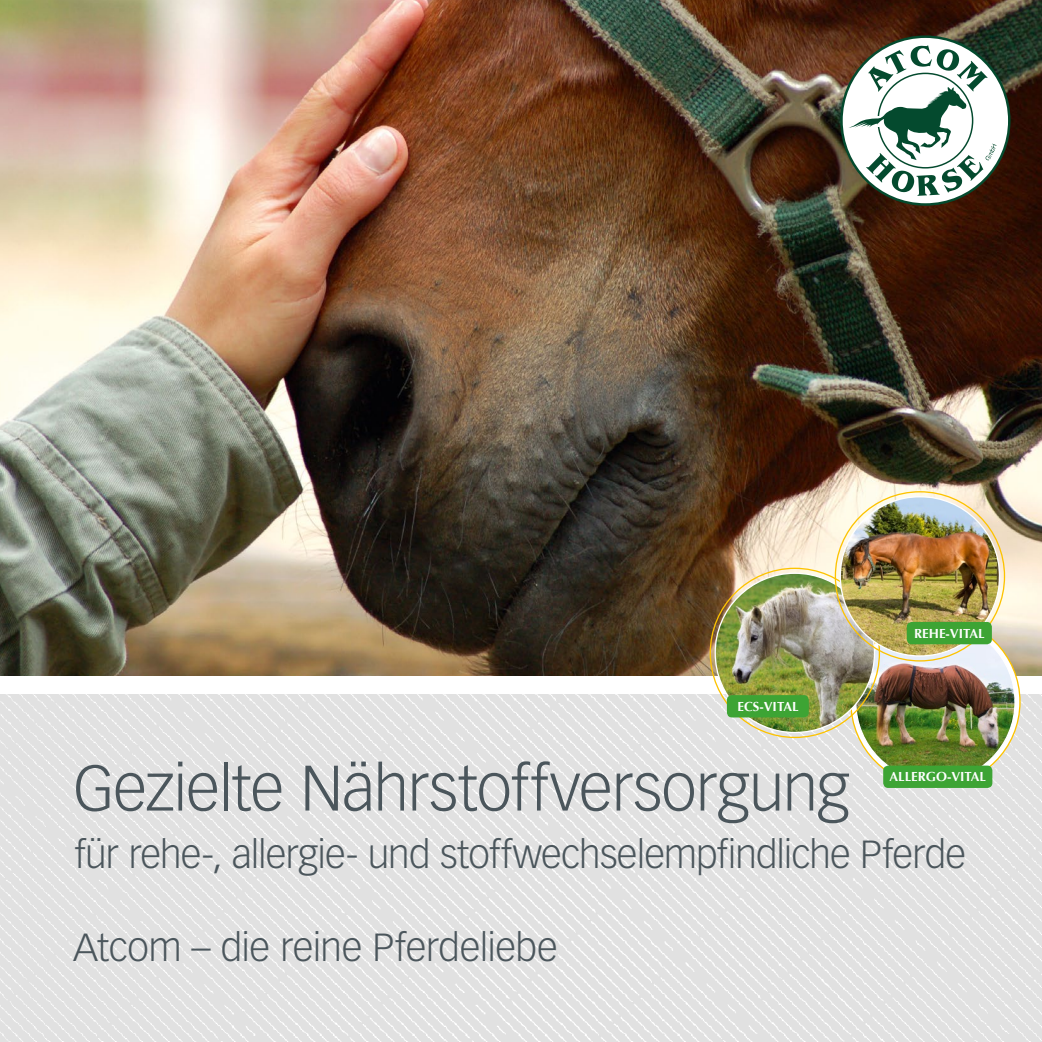
<style>
.page{position:relative;width:1042px;height:1042px;background:#fff}
.page>*{position:absolute;margin:0;border:0;box-sizing:border-box;transform-origin:0 0}
.t1{font:300 63px "Vectora LH";letter-spacing:-.015em;color:#4b565c}
.t2{font:300 38.5px "Vectora LH";letter-spacing:-.02em;color:#4b565c}
.t3{font:700 13.12px "Optima";color:#fff}
</style>
<div class="page">
<img style="left:0;top:694px;width:1042px;height:348px">
<img style="left:0;top:0;width:1042px;height:675px">
<svg style="left:841px;top:37px;width:168px;height:167px"></svg>
<svg style="left:848px;top:45px;width:148px;height:151px"></svg>
<img style="left:856px;top:634px;width:159px;height:147px">
<img style="left:715px;top:573px;width:159px;height:159px;border-radius:80px">
<img style="left:840px;top:497px;width:159px;height:159px;border-radius:80px">
<div style="left:883px;top:765px;width:109px;height:23px;background:#3da434;border-radius:5px"></div>
<div style="left:727px;top:695px;width:82px;height:22px;background:#3da434;border-radius:5px"></div>
<div style="left:907px;top:622px;width:85px;height:22px;background:#3da434;border-radius:5px"></div>
<p class="t3" style="left:737px;top:699px;width:63px">ECS-VITAL</p>
<p class="t3" style="left:914px;top:625px;width:72px">REHE-VITAL</p>
<h1 class="t1" style="left:73px;top:752px;width:778px">Gezielte Nährstoffversorgung</h1>
<p class="t2" style="left:75px;top:832px;width:893px">für rehe-, allergie- und stoffwechselempfindliche Pferde</p>
<p class="t3" style="left:889px;top:769px;width:98px">ALLERGO-VITAL</p>
<p class="t2" style="left:73px;top:925px;width:486px">Atcom – die reine Pferdeliebe</p>
</div>
